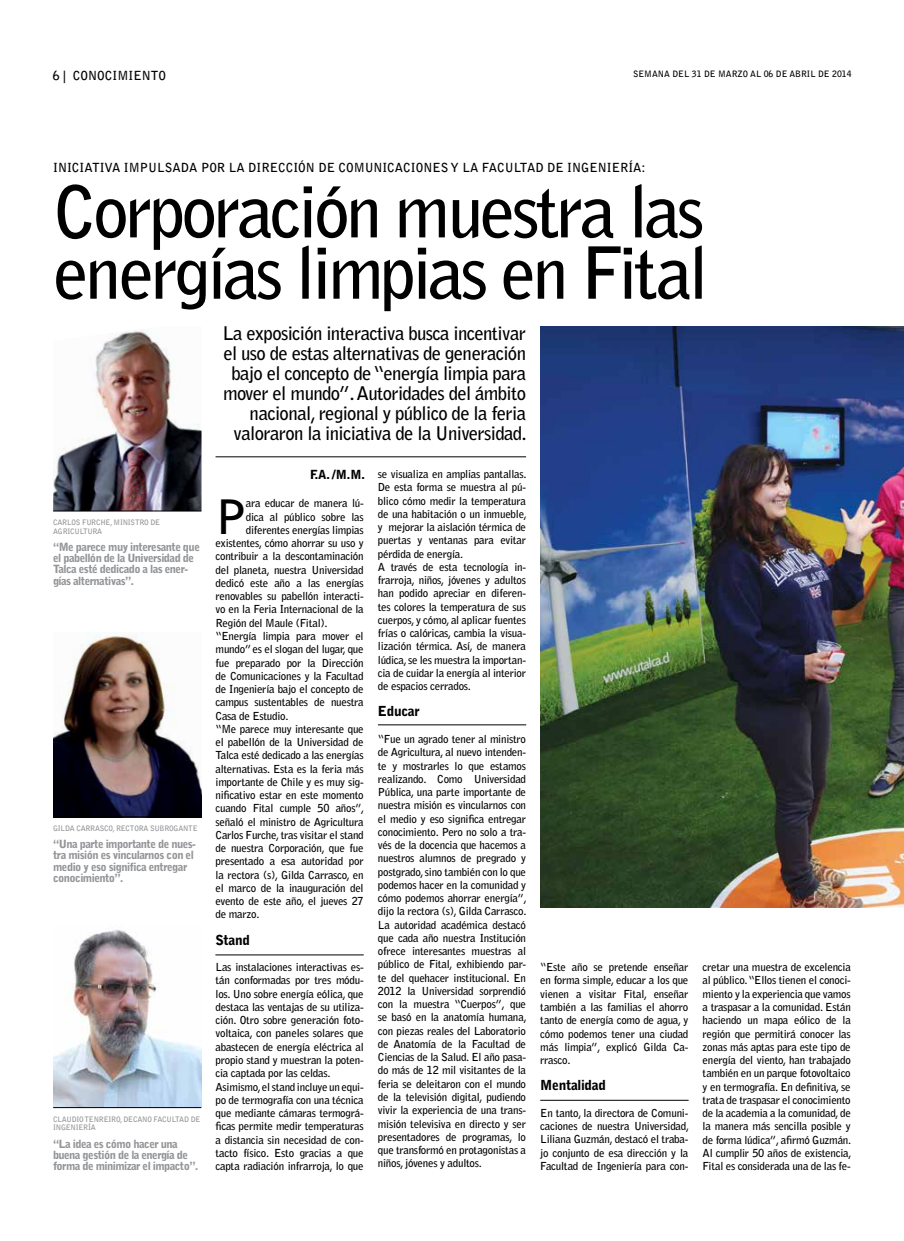
<style>
.page{position:relative;width:904px;height:1241px;background:#fff}
.page>*{position:absolute;margin:0;border:0;box-sizing:border-box;transform-origin:0 0}
.t1{font:700 71.25px/61.2px "Bell Gothic Std";letter-spacing:-.05em;color:#000}
.t2{font:700 47.12px "Bell Gothic Std";color:#000}
.t3{font:700 18.75px/20px "Bell Gothic Std";letter-spacing:-.035em;color:#000;text-align:right}
.t4{font:900 13.75px "Bell Gothic Std";letter-spacing:-.025em;color:#000}
.t5{font:700 12.5px "Bell Gothic Std";color:#000}
.t6{font:900 12.5px "Bell Gothic Std";color:#000}
.t7{font:900 11.25px/11.2px "Bell Gothic Std";letter-spacing:-.05em;color:#939598}
.t8{font:700 11px/13.2px "Bell Gothic Std";letter-spacing:-.025em;color:#000;text-align:justify}
.t9{font:700 8.75px "Bell Gothic Std";color:#000}
.t10{font:700 7.5px/8.8px "Bell Gothic Std";letter-spacing:-.03em;color:#939598}
</style>
<div class="page">
<hr style="left:215px;top:456px;width:311px;height:1px;background:#000">
<img style="left:53px;top:329px;width:148px;height:181px">
<img style="left:53px;top:632px;width:148px;height:184px">
<img style="left:53px;top:930px;width:148px;height:177px">
<hr style="left:53px;top:510px;width:148px;height:1px;background:#000">
<hr style="left:53px;top:816px;width:148px;height:1px;background:#000">
<hr style="left:53px;top:1107px;width:148px;height:1px;background:#000">
<img style="left:540px;top:326px;width:364px;height:581px">
<hr style="left:215px;top:954px;width:149px;height:1px;background:#000">
<hr style="left:378px;top:724px;width:148px;height:1px;background:#000">
<hr style="left:540px;top:1099px;width:148px;height:1px;background:#000">
<p class="t5" style="left:53px;top:68px;width:115px">6 | CONOCIMIENTO</p>
<p class="t9" style="left:633px;top:69px;width:220px">SEMANA DEL 31 DE MARZO AL 06 DE ABRIL DE 2014</p>
<p class="t5" style="left:53px;top:160px;width:594px">INICIATIVA IMPULSADA POR LA DIRECCIÓN DE COMUNICACIONES Y LA FACULTAD DE INGENIERÍA:</p>
<h1 class="t1" style="left:53px;top:181px;width:656px">Corporación muestra las energías limpias en Fital</h1>
<p class="t10" style="left:53px;top:517px;width:108px">CARLOS FURCHE, MINISTRO DE<br>AGRICULTURA</p>
<p class="t7" style="left:53px;top:541px;width:148px">“Me parece muy interesante que el pabellón de la Universidad de<br>Talca esté dedicado a las ener&shy;gías alternativas”.</p>
<p class="t10" style="left:53px;top:824px;width:146px">GILDA CARRASCO, RECTORA SUBROGANTE</p>
<p class="t7" style="left:53px;top:838px;width:144px">“Una parte importante de nues&shy;tra misión es vincularnos con el medio y eso significa entregar conocimiento”.</p>
<p class="t10" style="left:53px;top:1114px;width:149px">CLAUDIO TENREIRO, DECANO FACULTAD DE<br>INGENIERÍA</p>
<p class="t7" style="left:53px;top:1137px;width:147px">“La idea es cómo hacer una buena gestión de la energía de forma de minimizar el impacto”.</p>
<p class="t3" style="left:222px;top:323px;width:306px">La exposición interactiva busca incentivar el uso de estas alternativas de generación bajo el concepto de “energía limpia para mover el mundo”. Autoridades del ámbito nacional, regional y público de la feria valoraron la iniciativa de la Universidad.</p>
<p class="t6" style="left:310px;top:467px;width:56px">F.A. /M.M.</p>
<h2 class="t2" style="left:215px;top:488px;width:33px">P</h2>
<p class="t8" style="left:246px;top:496px;width:119px">ara educar de manera lú-</p>
<p class="t8" style="left:246px;top:510px;width:119px">dica al público sobre las</p>
<p class="t8" style="left:246px;top:523px;width:119px">diferentes energías limpias</p>
<p class="t8" style="left:215px;top:536px;width:150px">existentes, cómo ahorrar su uso y</p>
<p class="t8" style="left:215px;top:549px;width:150px">contribuir a la descontaminación</p>
<p class="t8" style="left:215px;top:563px;width:150px">del planeta, nuestra Universidad</p>
<p class="t8" style="left:215px;top:576px;width:150px">dedicó este año a las energías</p>
<p class="t8" style="left:215px;top:589px;width:150px">renovables su pabellón interacti-</p>
<p class="t8" style="left:215px;top:602px;width:150px">vo en la Feria Internacional de la</p>
<p class="t8" style="left:215px;top:616px;width:114px">Región del Maule (Fital).</p>
<p class="t8" style="left:215px;top:629px;width:150px">“Energía limpia para mover el</p>
<p class="t8" style="left:215px;top:642px;width:150px">mundo” es el slogan del lugar, que</p>
<p class="t8" style="left:215px;top:655px;width:150px">fue preparado por la Dirección</p>
<p class="t8" style="left:215px;top:669px;width:150px">de Comunicaciones y la Facultad</p>
<p class="t8" style="left:215px;top:682px;width:150px">de Ingeniería bajo el concepto de</p>
<p class="t8" style="left:215px;top:695px;width:150px">campus sustentables de nuestra</p>
<p class="t8" style="left:215px;top:709px;width:74px">Casa de Estudio.</p>
<p class="t8" style="left:215px;top:722px;width:150px">“Me parece muy interesante que</p>
<p class="t8" style="left:215px;top:735px;width:150px">el pabellón de la Universidad de</p>
<p class="t8" style="left:215px;top:748px;width:150px">Talca esté dedicado a las energías</p>
<p class="t8" style="left:215px;top:762px;width:150px">alternativas. Esta es la feria más</p>
<p class="t8" style="left:215px;top:775px;width:150px">importante de Chile y es muy sig-</p>
<p class="t8" style="left:215px;top:788px;width:150px">nificativo estar en este momento</p>
<p class="t8" style="left:215px;top:801px;width:150px">cuando Fital cumple 50 años”,</p>
<p class="t8" style="left:215px;top:814px;width:150px">señaló el ministro de Agricultura</p>
<p class="t8" style="left:215px;top:828px;width:150px">Carlos Furche, tras visitar el stand</p>
<p class="t8" style="left:215px;top:841px;width:150px">de nuestra Corporación, que fue</p>
<p class="t8" style="left:215px;top:854px;width:150px">presentado a esa autoridad por</p>
<p class="t8" style="left:215px;top:868px;width:150px">la rectora (s), Gilda Carrasco, en</p>
<p class="t8" style="left:215px;top:881px;width:150px">el marco de la inauguración del</p>
<p class="t8" style="left:215px;top:894px;width:150px">evento de este año, el jueves 27</p>
<p class="t8" style="left:215px;top:907px;width:45px">de marzo.</p>
<p class="t4" style="left:215px;top:931px;width:36px">Stand</p>
<p class="t8" style="left:215px;top:960px;width:150px;text-align:left">Las instalaciones interactivas es&shy;tán conformadas por tres módu&shy;los. Uno sobre energía eólica, que destaca las ventajas de su utiliza&shy;ción. Otro sobre generación foto&shy;voltaica, con paneles solares que abastecen de energía eléctrica al propio stand y muestran la poten&shy;cia captada por las celdas.<br>Asimismo, el stand incluye un equi&shy;po de termografía con una técnica que mediante cámaras termográ&shy;ficas permite medir temperaturas a distancia sin necesidad de con&shy;tacto físico. Esto gracias a que capta radiación infrarroja, lo que</p>
<p class="t8" style="left:378px;top:467px;width:150px;text-align:left">se visualiza en amplias pantallas.<br>De esta forma se muestra al pú&shy;blico cómo medir la temperatura de una habitación o un inmueble, y mejorar la aislación térmica de puertas y ventanas para evitar pérdida de energía.<br>A través de esta tecnología in&shy;frarroja, niños, jóvenes y adultos han podido apreciar en diferen&shy;tes colores la temperatura de sus cuerpos, y cómo, al aplicar fuentes frías o calóricas, cambia la visua&shy;lización térmica. Así, de manera lúdica, se les muestra la importan&shy;cia de cuidar la energía al interior de espacios cerrados.</p>
<p class="t4" style="left:378px;top:703px;width:43px">Educar</p>
<p class="t8" style="left:378px;top:732px;width:150px">“Fue un agrado tener al ministro de Agricultura, al nuevo intenden&shy;te y mostrarles lo que estamos realizando. Como Universidad Pública, una parte importante de nuestra misión es vincularnos con el medio y eso significa entregar conocimiento. Pero no solo a tra&shy;vés de la docencia que hacemos a nuestros alumnos de pregrado y postgrado, sino también con lo que podemos hacer en la comunidad y cómo podemos ahorrar energía”, dijo la rectora (s), Gilda Carrasco.<br>La autoridad académica destacó que cada año nuestra Institución ofrece interesantes muestras al público de Fital, exhibiendo par&shy;te del quehacer institucional. En 2012 la Universidad sorprendió con la muestra “Cuerpos”, que se basó en la anatomía humana, con piezas reales del Laboratorio de Anatomía de la Facultad de Ciencias de la Salud. El año pasa&shy;do más de 12 mil visitantes de la feria se deleitaron con el mundo de la televisión digital, pudiendo vivir la experiencia de una trans&shy;misión televisiva en directo y ser presentadores de programas, lo que transformó en protagonistas a niños, jóvenes y adultos.</p>
<p class="t8" style="left:540px;top:960px;width:150px">“Este año se pretende enseñar en forma simple, educar a los que vienen a visitar Fital, enseñar también a las familias el ahorro tanto de energía como de agua, y cómo podemos tener una ciudad más limpia”, explicó Gilda Ca&shy;rrasco.</p>
<p class="t4" style="left:540px;top:1077px;width:67px">Mentalidad</p>
<p class="t8" style="left:540px;top:1105px;width:150px">En tanto, la directora de Comuni&shy;caciones de nuestra Universidad, Liliana Guzmán, destacó el traba&shy;jo conjunto de esa dirección y la Facultad de Ingeniería para con-</p>
<p class="t8" style="left:702px;top:960px;width:150px">cretar una muestra de excelencia al público. “Ellos tienen el conoci&shy;miento y la experiencia que vamos a traspasar a la comunidad. Están haciendo un mapa eólico de la región que permitirá conocer las zonas más aptas para este tipo de energía del viento, han trabajado también en un parque fotovoltaico y en termografía. En definitiva, se trata de traspasar el conocimiento de la academia a la comunidad, de la manera más sencilla posible y de forma lúdica”, afirmó Guzmán.<br>Al cumplir 50 años de existencia, Fital es considerada una de las fe-</p>
</div>
